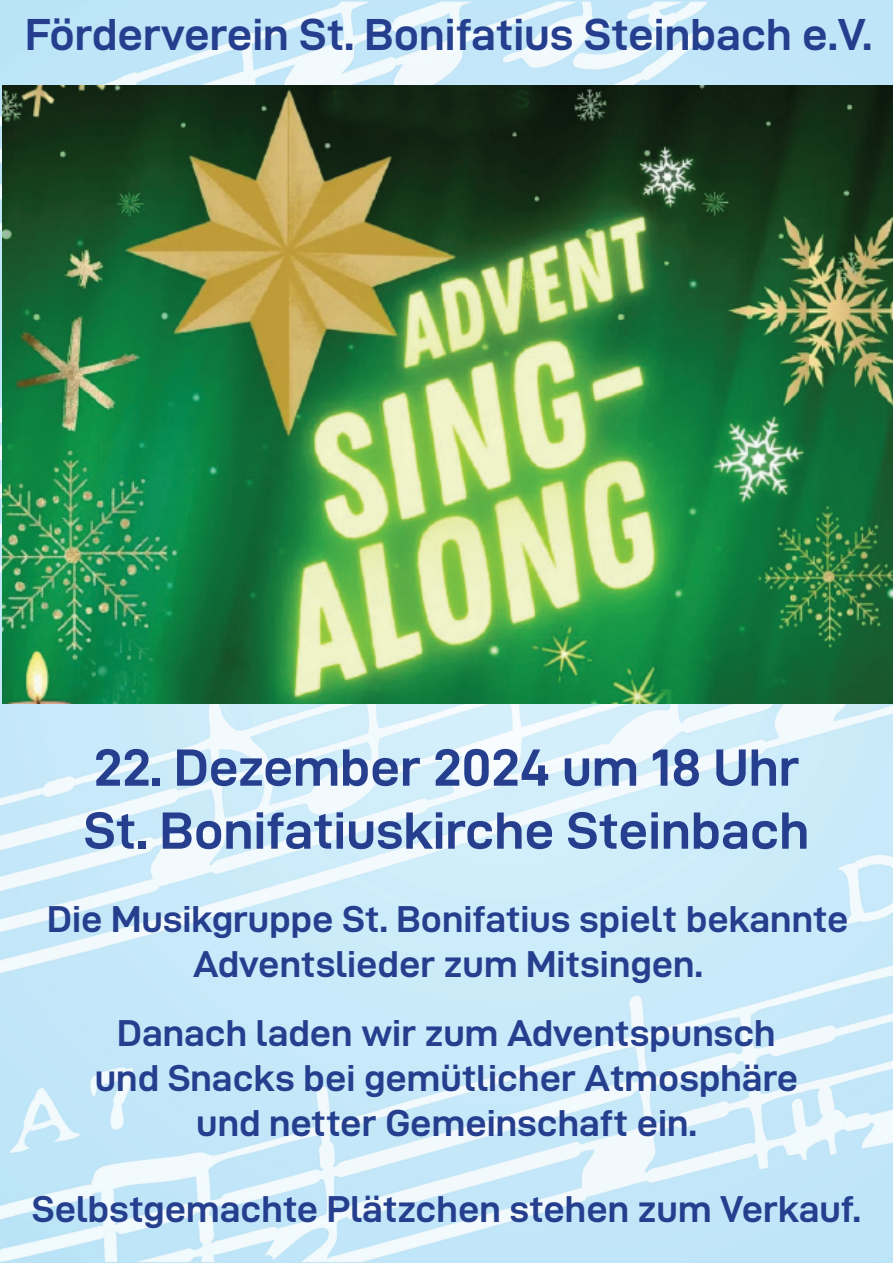
<style>
.page{position:relative;width:893px;height:1263px;background:#fff}
.page>*{position:absolute;margin:0;border:0;box-sizing:border-box;transform-origin:0 0}
.t1{font:52.5px/63px "D DIN Exp Bold";color:#253f8e}
.t2{font:45px "D DIN Exp Bold";color:#253f8e}
.t3{font:37.5px/45px "D DIN Exp Bold";color:#253f8e;text-align:center}
</style>
<div class="page">
<img style="left:0;top:0;width:893px;height:1263px">
<img style="left:3px;top:86px;width:890px;height:617px">
<p class="t2" style="left:25px;top:10px;width:848px">Förderverein St. Bonifatius Steinbach e.V.</p>
<h1 class="t1" style="left:84px;top:735px;width:727px">22. Dezember 2024 um 18 Uhr<br>St. Bonifatiuskirche Steinbach</h1>
<p class="t3" style="left:47px;top:895px;width:803px">Die Musikgruppe St. Bonifatius spielt bekannte<br>Adventslieder zum Mitsingen.</p>
<p class="t3" style="left:95px;top:1009px;width:705px">Danach laden wir zum Adventspunsch und Snacks bei gemütlicher Atmosphäre und netter Gemeinschaft ein.</p>
<p class="t3" style="left:32px;top:1186px;width:830px">Selbstgemachte Plätzchen stehen zum Verkauf.</p>
</div>
